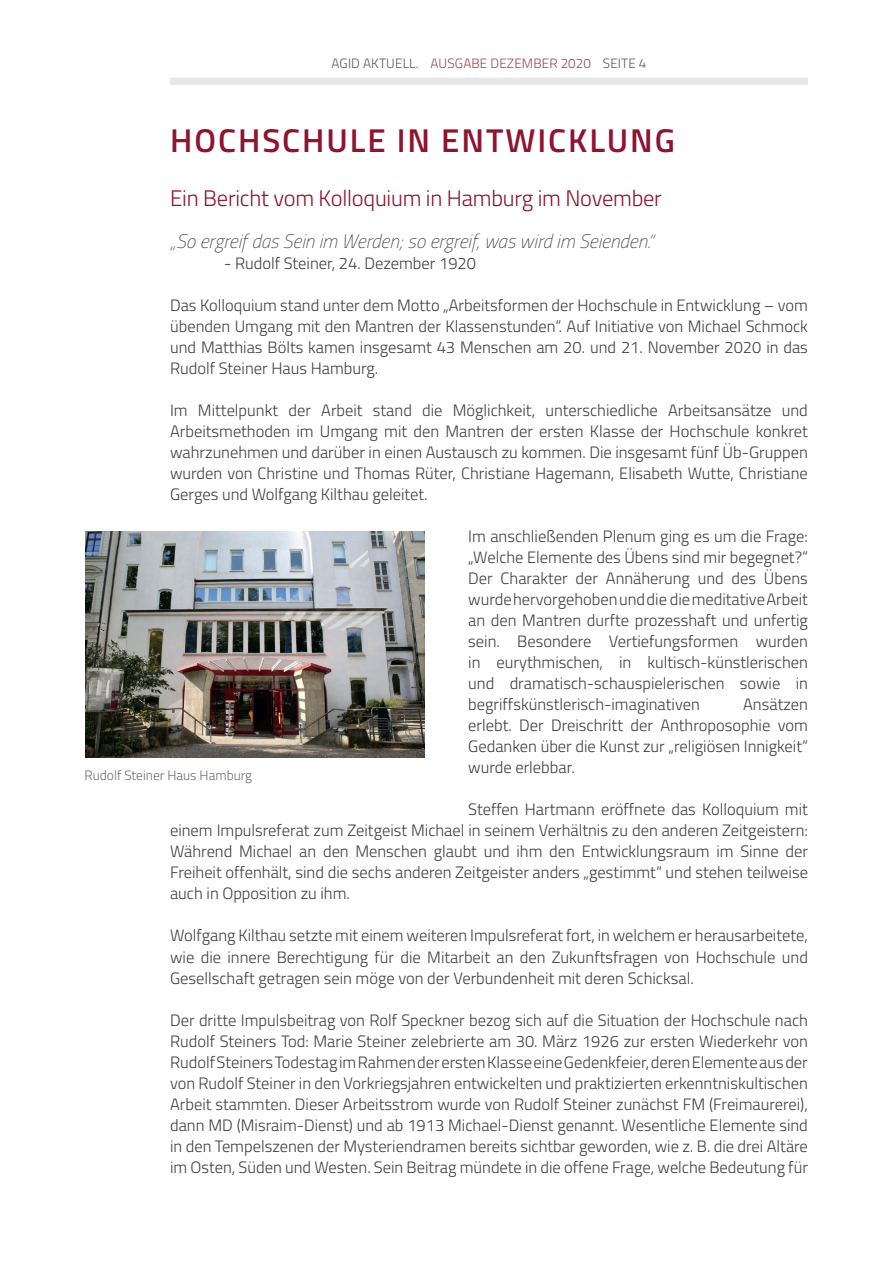
<style>
.page{position:relative;width:893px;height:1263px;background:#fff}
.page>*{position:absolute;margin:0;border:0;box-sizing:border-box;transform-origin:0 0}
.t1{font:600 33px "Titillium";letter-spacing:.06em;color:#8e142f}
.t2{font:300 22.5px "Titillium";letter-spacing:-.01em;color:#8e142f}
.t3{font:italic 100 19.5px "Titillium";color:#3e3e3f}
.t4{font:300 16.5px/21px "Titillium";color:#3e3e3f;text-align:justify}
.t5{font:300 13.5px "Titillium";letter-spacing:.01em;color:#a14449}
.t6{font:300 13.5px "Titillium";color:#6c6d70}
.s1{color:#57585a}
</style>
<div class="page">
<div style="left:170px;top:78px;width:638px;height:7px;background:#e6e7e9"></div>
<img style="left:86px;top:531px;width:339px;height:226px">
<p class="t5" style="left:332px;top:53px;width:316px"><span class="s1">AGID AKTUELL.</span> AUSGABE DEZEMBER 2020 <span class="s1">SEITE 4</span></p>
<h1 class="t1" style="left:170px;top:116px;width:506px">HOCHSCHULE IN ENTWICKLUNG</h1>
<h2 class="t2" style="left:170px;top:182px;width:493px">Ein Bericht vom Kolloquium in Hamburg im November</h2>
<p class="t3" style="left:170px;top:228px;width:485px">„So ergreif das Sein im Werden; so ergreif, was wird im Seienden.“</p>
<p class="t4" style="left:224px;top:252px;width:253px">- Rudolf Steiner, 24. Dezember 1920</p>
<p class="t4" style="left:170px;top:294px;width:639px">Das Kolloquium stand unter dem Motto „Arbeitsformen der Hochschule in Entwicklung – vom übenden Umgang mit den Mantren der Klassenstunden“. Auf Initiative von Michael Schmock und Matthias Bölts kamen insgesamt 43 Menschen am 20. und 21. November 2020 in das Rudolf Steiner Haus Hamburg.</p>
<p class="t4" style="left:170px;top:399px;width:639px">Im Mittelpunkt der Arbeit stand die Möglichkeit, unterschiedliche Arbeitsansätze und Arbeitsmethoden im Umgang mit den Mantren der ersten Klasse der Hochschule konkret wahrzunehmen und darüber in einen Austausch zu kommen. Die insgesamt fünf Üb-Gruppen wurden von Christine und Thomas Rüter, Christiane Hagemann, Elisabeth Wutte, Christiane Gerges und Wolfgang Kilthau geleitet.</p>
<p class="t4" style="left:468px;top:525px;width:341px">Im anschließenden Plenum ging es um die Frage: „Welche Elemente des Übens sind mir begegnet?“ Der Charakter der Annäherung und des Übens wurde hervorgehoben und die die meditative Arbeit an den Mantren durfte prozesshaft und unfertig sein. Besondere Vertiefungsformen wurden in eurythmischen, in kultisch-künstlerischen und dramatisch-schauspielerischen sowie in begriffskünstlerisch-imaginativen</p>
<p class="t4" style="left:468px;top:693px;width:341px;text-indent:275px">Ansätzen erlebt. Der Dreischritt der Anthroposophie vom Gedanken über die Kunst zur „religiösen Innigkeit“ wurde erlebbar.</p>
<p class="t4" style="left:170px;top:798px;width:639px;text-indent:298px">Steffen Hartmann eröffnete das Kolloquium mit einem Impulsreferat zum Zeitgeist Michael in seinem Verhältnis zu den anderen Zeitgeistern:<br>Während Michael an den Menschen glaubt und ihm den Entwicklungsraum im Sinne der Freiheit offenhält, sind die sechs anderen Zeitgeister anders „gestimmt“ und stehen teilweise auch in Opposition zu ihm.</p>
<p class="t4" style="left:170px;top:924px;width:639px">Wolfgang Kilthau setzte mit einem weiteren Impulsreferat fort, in welchem er herausarbeitete, wie die innere Berechtigung für die Mitarbeit an den Zukunftsfragen von Hochschule und Gesellschaft getragen sein möge von der Verbundenheit mit deren Schicksal.</p>
<p class="t4" style="left:170px;top:1008px;width:639px">Der dritte Impulsbeitrag von Rolf Speckner bezog sich auf die Situation der Hochschule nach Rudolf Steiners Tod: Marie Steiner zelebrierte am 30. März 1926 zur ersten Wiederkehr von Rudolf Steiners Todestag im Rahmen der ersten Klasse eine Gedenkfeier, deren Elemente aus der von Rudolf Steiner in den Vorkriegsjahren entwickelten und praktizierten erkenntniskultischen Arbeit stammten. Dieser Arbeitsstrom wurde von Rudolf Steiner zunächst FM (Freimaurerei), dann MD (Misraim-Dienst) und ab 1913 Michael-Dienst genannt. Wesentliche Elemente sind in den Tempelszenen der Mysteriendramen bereits sichtbar geworden, wie z. B. die drei Altäre im Osten, Süden und Westen. Sein Beitrag mündete in die offene Frage, welche Bedeutung für</p>
<p class="t6" style="left:85px;top:765px;width:169px">Rudolf Steiner Haus Hamburg</p>
</div>
